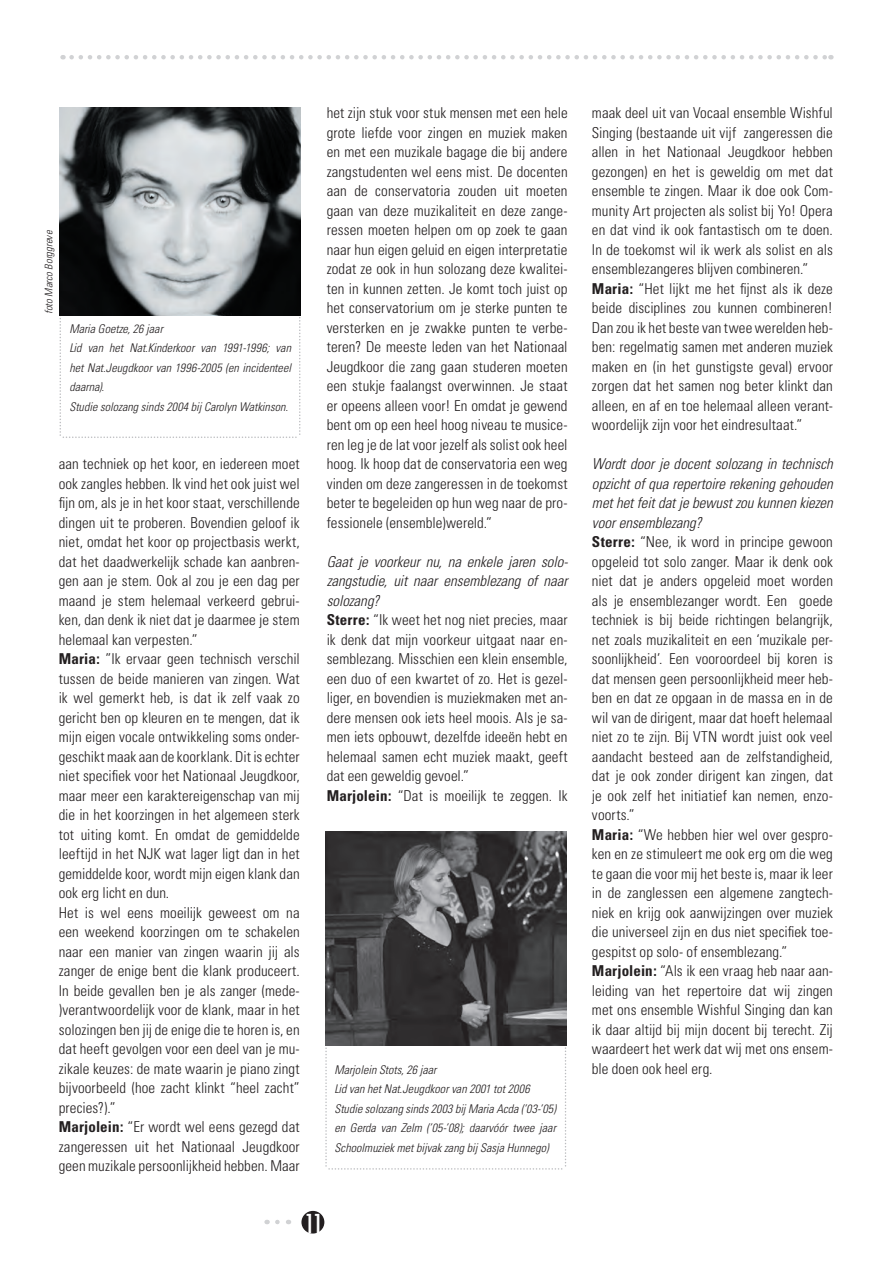
<style>
.page{position:relative;width:893px;height:1263px;background:#fff}
.page>*{position:absolute;margin:0;border:0;box-sizing:border-box;transform-origin:0 0}
.t1{font:500 condensed 25.5px "Futura";color:#fff}
.t2{font:300 condensed 15px/19.5px "Univers";letter-spacing:.005em;color:#231f20}
.t3{font:italic 300 condensed 12px/19.5px "Univers";letter-spacing:.005em;color:#231f20}
.t4{font:italic 300 condensed 10.5px "Univers";color:#231f20}
.s1{font-weight:700}
.s2{font-style:italic}
</style>
<div class="page">
<svg style="left:72px;top:55px;width:759px;height:4px"></svg>
<div style="left:302px;top:1211px;width:22px;height:22px;background:#231f20;border-radius:50%"></div>
<div style="left:301px;top:1211px;width:23px;height:22px;border:2px solid #231f20;border-radius:50%"></div>
<svg style="left:277px;top:1220px;width:12px;height:4px"></svg>
<svg style="left:325px;top:1035px;width:241px;height:135px"></svg>
<img style="left:326px;top:831px;width:241px;height:214px">
<svg style="left:60px;top:290px;width:241px;height:148px"></svg>
<img style="left:60px;top:107px;width:240px;height:208px">
<p class="t4" style="left:42px;top:314px;width:85px;rotate:-90deg">foto Marco Borggreve</p>
<p class="t3" style="left:69px;top:318px;width:223px">Maria Goetze, 26 jaar<br>Lid van het Nat.Kinderkoor van 1991-1996; van het Nat.Jeugdkoor van 1996-2005 (en incidenteel daarna).<br>Studie solozang sinds 2004 bij Carolyn Watkinson.</p>
<p class="t2" style="left:59px;top:454px;width:243px">aan techniek op het koor, en iedereen moet ook zangles hebben. Ik vind het ook juist wel fijn om, als je in het koor staat, verschillende dingen uit te proberen. Bovendien geloof ik niet, omdat het koor op projectbasis werkt, dat het daadwerkelijk schade kan aanbren&shy;gen aan je stem. Ook al zou je een dag per maand je stem helemaal verkeerd gebrui&shy;ken, dan denk ik niet dat je daarmee je stem helemaal kan verpesten.”<br><span class="s1">Maria:</span> ”Ik ervaar geen technisch verschil tussen de beide manieren van zingen. Wat ik wel gemerkt heb, is dat ik zelf vaak zo gericht ben op kleuren en te mengen, dat ik mijn eigen vocale ontwikkeling soms onder&shy;geschikt maak aan de koorklank. Dit is echter niet specifiek voor het Nationaal Jeugdkoor, maar meer een karaktereigenschap van mij die in het koorzingen in het algemeen sterk tot uiting komt. En omdat de gemiddelde leeftijd in het NJK wat lager ligt dan in het gemiddelde koor, wordt mijn eigen klank dan ook erg licht en dun.<br>Het is wel eens moeilijk geweest om na een weekend koorzingen om te schakelen naar een manier van zingen waarin jij als zanger de enige bent die klank produceert.<br>In beide gevallen ben je als zanger (mede-)verantwoordelijk voor de klank, maar in het solozingen ben jij de enige die te horen is, en dat heeft gevolgen voor een deel van je mu&shy;zikale keuzes: de mate waarin je piano zingt bijvoorbeeld (hoe zacht klinkt “heel zacht” precies?).”<br><span class="s1">Marjolein:</span> “Er wordt wel eens gezegd dat zangeressen uit het Nationaal Jeugdkoor geen muzikale persoonlijkheid hebben. Maar</p>
<p class="t2" style="left:327px;top:103px;width:243px;text-align:justify">het zijn stuk voor stuk mensen met een hele grote liefde voor zingen en muziek maken en met een muzikale bagage die bij andere zangstudenten wel eens mist. De docenten aan de conservatoria zouden uit moeten gaan van deze muzikaliteit en deze zange&shy;ressen moeten helpen om op zoek te gaan naar hun eigen geluid en eigen interpretatie zodat ze ook in hun solozang deze kwalitei&shy;ten in kunnen zetten. Je komt toch juist op het conservatorium om je sterke punten te versterken en je zwakke punten te verbe&shy;teren? De meeste leden van het Nationaal Jeugdkoor die zang gaan studeren moeten een stukje faalangst overwinnen. Je staat er opeens alleen voor! En omdat je gewend bent om op een heel hoog niveau te musice&shy;ren leg je de lat voor jezelf als solist ook heel hoog. Ik hoop dat de conservatoria een weg vinden om deze zangeressen in de toekomst beter te begeleiden op hun weg naar de pro&shy;fessionele (ensemble)wereld.”</p>
<p class="t2" style="left:327px;top:551px;width:243px"><span class="s2">Gaat je voorkeur nu, na enkele jaren solo&shy;zangstudie, uit naar ensemblezang of naar solozang?<br></span><span class="s1">Sterre:</span> “Ik weet het nog niet precies, maar ik denk dat mijn voorkeur uitgaat naar en&shy;semblezang. Misschien een klein ensemble, een duo of een kwartet of zo. Het is gezel&shy;liger, en bovendien is muziekmaken met an&shy;dere mensen ook iets heel moois. Als je sa&shy;men iets opbouwt, dezelfde ideeën hebt en helemaal samen echt muziek maakt, geeft dat een geweldig gevoel.”<br><span class="s1">Marjolein:</span> “Dat is moeilijk te zeggen. Ik</p>
<p class="t2" style="left:592px;top:103px;width:242px">maak deel uit van Vocaal ensemble Wishful Singing (bestaande uit vijf zangeressen die allen in het Nationaal Jeugdkoor hebben gezongen) en het is geweldig om met dat ensemble te zingen. Maar ik doe ook Com&shy;munity Art projecten als solist bij Yo! Opera en dat vind ik ook fantastisch om te doen.<br>In de toekomst wil ik werk als solist en als ensemblezangeres blijven combineren.” <span class="s1">Maria:</span> “Het lijkt me het fijnst als ik deze beide disciplines zou kunnen combineren!<br>Dan zou ik het beste van twee werelden heb&shy;ben: regelmatig samen met anderen muziek maken en (in het gunstigste geval) ervoor zorgen dat het samen nog beter klinkt dan alleen, en af en toe helemaal alleen verant&shy;woordelijk zijn voor het eindresultaat.”</p>
<p class="t2" style="left:592px;top:454px;width:243px"><span class="s2">Wordt door je docent solozang in technisch opzicht of qua repertoire rekening gehouden met het feit dat je bewust zou kunnen kiezen voor ensemblezang?<br></span><span class="s1">Sterre:</span> “Nee, ik word in principe gewoon opgeleid tot solo zanger. Maar ik denk ook niet dat je anders opgeleid moet worden als je ensemblezanger wordt. Een goede techniek is bij beide richtingen belangrijk, net zoals muzikaliteit en een ‘muzikale per&shy;soonlijkheid’. Een vooroordeel bij koren is dat mensen geen persoonlijkheid meer heb&shy;ben en dat ze opgaan in de massa en in de wil van de dirigent, maar dat hoeft helemaal niet zo te zijn. Bij VTN wordt juist ook veel aandacht besteed aan de zelfstandigheid, dat je ook zonder dirigent kan zingen, dat je ook zelf het initiatief kan nemen, enzo&shy;voorts.”<br><span class="s1">Maria:</span> “We hebben hier wel over gespro&shy;ken en ze stimuleert me ook erg om die weg te gaan die voor mij het beste is, maar ik leer in de zanglessen een algemene zangtech&shy;niek en krijg ook aanwijzingen over muziek die universeel zijn en dus niet specifiek toe&shy;gespitst op solo- of ensemblezang.” <span class="s1">Marjolein:</span> “Als ik een vraag heb naar aan&shy;leiding van het repertoire dat wij zingen met ons ensemble Wishful Singing dan kan ik daar altijd bij mijn docent bij terecht. Zij waardeert het werk dat wij met ons ensem-</p>
<p class="t3" style="left:334px;top:1059px;width:104px">Marjolein Stots, 26 jaar</p>
<p class="t2" style="left:592px;top:1058px;width:122px">ble doen ook heel erg.</p>
<p class="t3" style="left:334px;top:1079px;width:223px">Lid van het Nat.Jeugdkoor van 2001 tot 2006<br>Studie solozang sinds 2003 bij Maria Acda (’03-’05) en Gerda van Zelm (’05-’08); daarvóór twee jaar Schoolmuziek met bijvak zang bij Sasja Hunnego)</p>
<h1 class="t1" style="left:304px;top:1207px;width:20px">11</h1>
</div>
